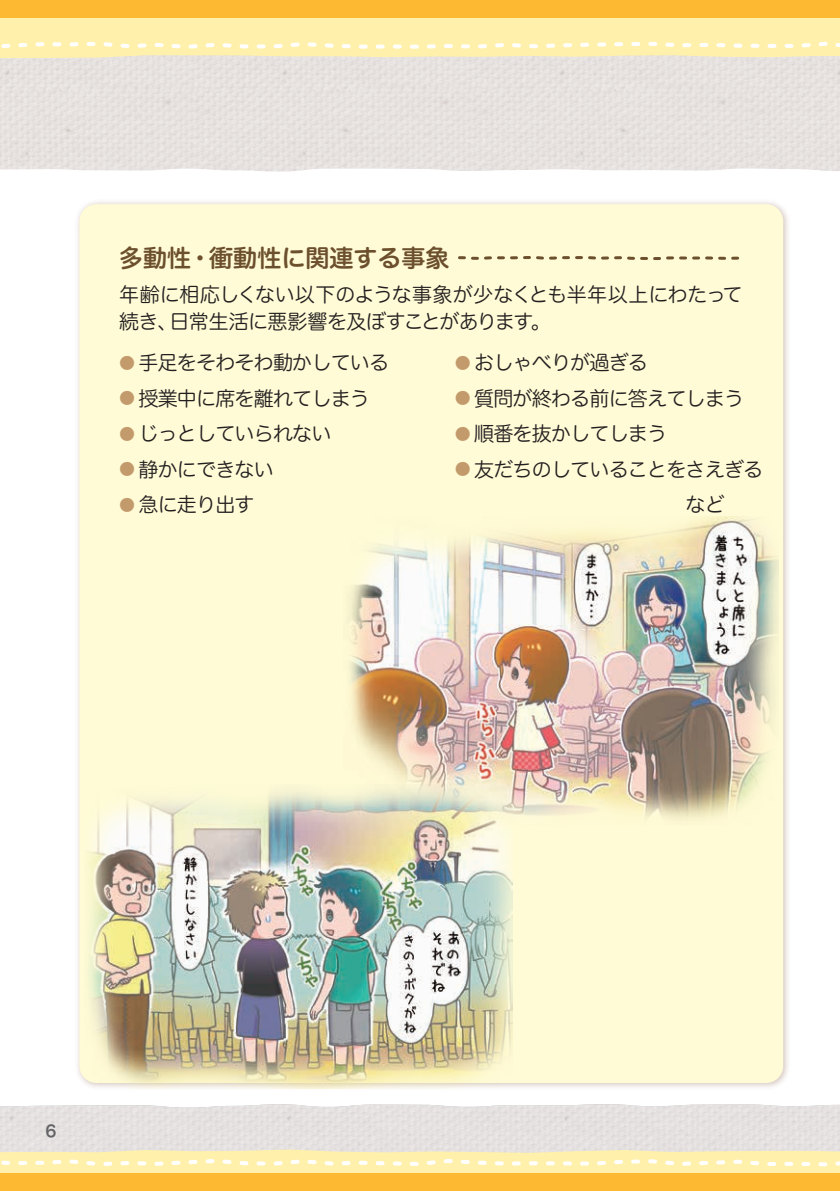
<style>
.page{position:relative;width:840px;height:1191px;background:#fff}
.page>*{position:absolute;margin:0;border:0;box-sizing:border-box;transform-origin:0 0}
.t1{font:24px "Hira Maru Std N W6";color:#6c4f2c}
.t2{font:20px/27px "Hira Maru Std N W3";letter-spacing:-.04em;color:#231f20}
.t3{font:16px "Hira Maru Std N W6";color:#636366}
.s1{font-size:16px;color:#c39a6b}
</style>
<div class="page">
<div style="left:0;top:1104px;width:839px;height:45px;background:#e4e1e0"></div>
<svg style="left:0;top:1149px;width:839px;height:42px;background:#fcd87d"></svg>
<svg style="left:0;top:17px;width:839px;height:41px;background:#fdeea9"></svg>
<div style="left:0;top:0;width:839px;height:17px;background:#fdb931"></div>
<svg style="left:0;top:39px;width:839px;height:12px;background:#fff3b8"></svg>
<div style="left:79px;top:204px;width:703px;height:879px;background:#fffbd6;border-radius:17px"></div>
<svg style="left:458px;top:256px;width:281px;height:4px"></svg>
<img style="left:349px;top:517px;width:429px;height:302px">
<img style="left:84px;top:784px;width:428px;height:304px">
<p class="t1" style="left:119px;top:240px;width:332px">多動性・衝動性に関連する事象</p>
<p class="t2" style="left:119px;top:280px;width:624px">年齢に相応しくない以下のような事象が少なくとも半年以上にわたって続き、日常生活に悪影響を及ぼすことがあります。</p>
<p class="t2" style="left:119px;top:349px;width:271px"><span class="s1">●</span> 手足をそわそわ動かしている</p>
<p class="t2" style="left:119px;top:384px;width:252px"><span class="s1">●</span> 授業中に席を離れてしまう</p>
<p class="t2" style="left:119px;top:420px;width:214px"><span class="s1">●</span> じっとしていられない</p>
<p class="t2" style="left:119px;top:455px;width:156px"><span class="s1">●</span> 静かにできない</p>
<p class="t2" style="left:119px;top:491px;width:137px"><span class="s1">●</span> 急に走り出す</p>
<p class="t2" style="left:454px;top:349px;width:194px"><span class="s1">●</span> おしゃべりが過ぎる</p>
<p class="t2" style="left:454px;top:384px;width:290px"><span class="s1">●</span> 質問が終わる前に答えてしまう</p>
<p class="t2" style="left:454px;top:420px;width:214px"><span class="s1">●</span> 順番を抜かしてしまう</p>
<p class="t2" style="left:454px;top:455px;width:310px"><span class="s1">●</span> 友だちのしていることをさえぎる</p>
<p class="t3" style="left:45px;top:1119px;width:12px">6</p>
</div>
